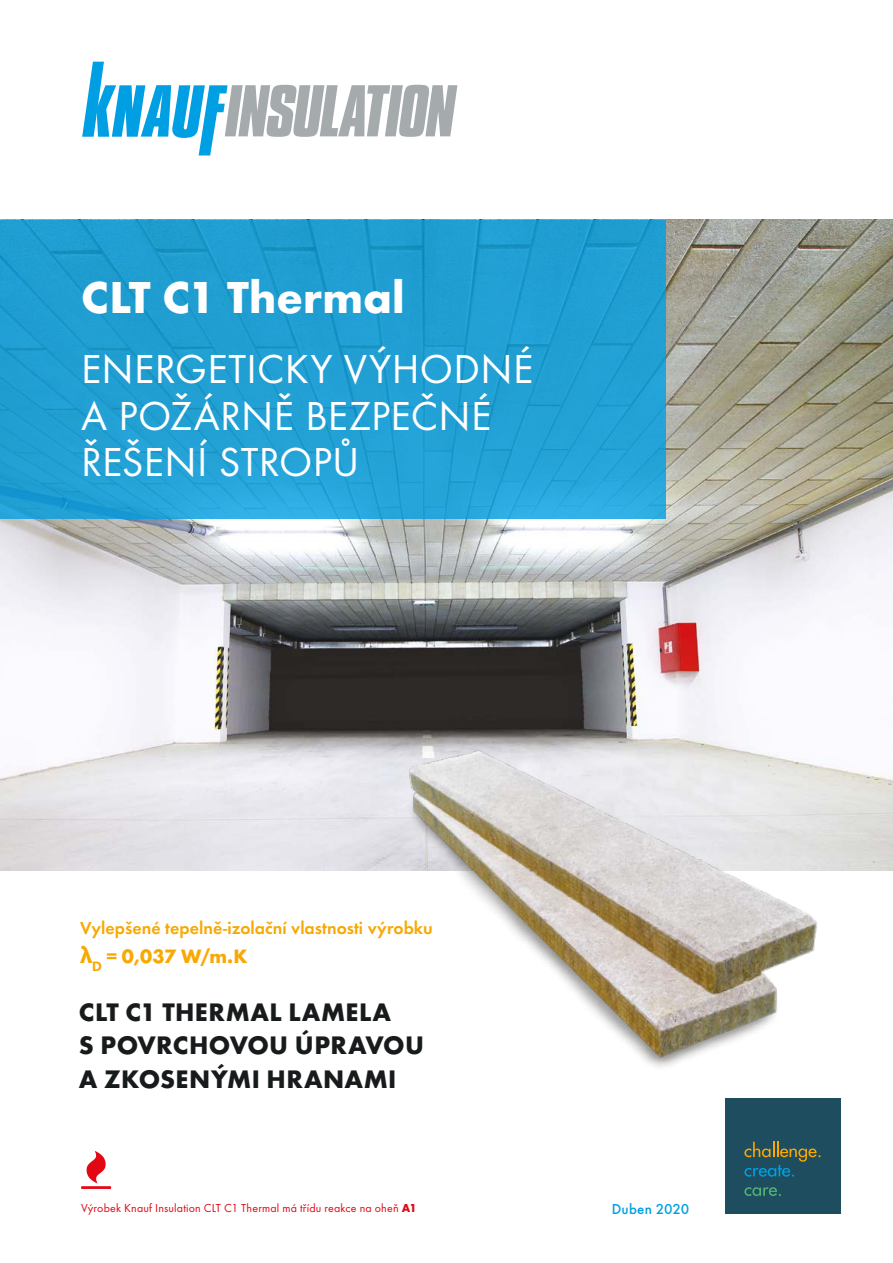
<style>
.page{position:relative;width:893px;height:1263px;background:#fff}
.page>*{position:absolute;margin:0;border:0;box-sizing:border-box;transform-origin:0 0}
.t1{font:700 46.5px "Futura TOT";color:#fff}
.t2{font:42px/46.5px "Futura TOT";letter-spacing:.005em;color:#fff}
.t3{font:700 26.25px/33.8px "Futura TOT";letter-spacing:.015em;color:#181b1c}
.t4{font:700 20.1px "Futura TOT";color:#f8a800}
.t5{font:600 18px "Futura TOT";color:#f8a800}
.t6{font:500 15px "Futura TOT";letter-spacing:.01em;color:#009fe3}
.t7{font:12px "Futura TOT";letter-spacing:.015em;color:#e30613}
.s1{font-family:"Myriad Pro";font-size:24px}
.s2{font-weight:700}
</style>
<div class="page">
<img style="left:0;top:220px;width:893px;height:651px">
<svg style="left:82px;top:62px;width:375px;height:93px"></svg>
<div style="left:725px;top:1098px;width:116px;height:116px;background:#1d4d5e"></div>
<svg style="left:744px;top:1142px;width:76px;height:35px"></svg>
<svg style="left:744px;top:1187px;width:37px;height:9px"></svg>
<svg style="left:0;top:220px;width:665px;height:298px;background:#219fd4"></svg>
<svg style="left:81px;top:1151px;width:30px;height:38px"></svg>
<img style="left:403px;top:735px;width:425px;height:332px">
<h1 class="t1" style="left:81px;top:268px;width:325px">CLT C1 Thermal</h1>
<h2 class="t2" style="left:81px;top:346px;width:454px">ENERGETICKY VÝHODNÉ<br>A POŽÁRNĚ BEZPEČNÉ<br>ŘEŠENÍ STROPŮ</h2>
<h3 class="t5" style="left:80px;top:917px;width:354px">Vylepšené tepelně-izolační vlastnosti výrobku</h3>
<h3 class="t4" style="left:80px;top:944px;width:169px"><span class="s1">λ</span><sub>D</sub> = 0,037 W/m.K</h3>
<h3 class="t3" style="left:79px;top:994px;width:347px">CLT C1 THERMAL LAMELA<br>S POVRCHOVOU ÚPRAVOU<br>A ZKOSENÝMI HRANAMI</h3>
<p class="t7" style="left:81px;top:1200px;width:337px">Výrobek Knauf Insulation CLT C1 Thermal má třídu reakce na oheň <span class="s2">A1</span></p>
<p class="t6" style="left:612px;top:1200px;width:79px">Duben 2020</p>
</div>
